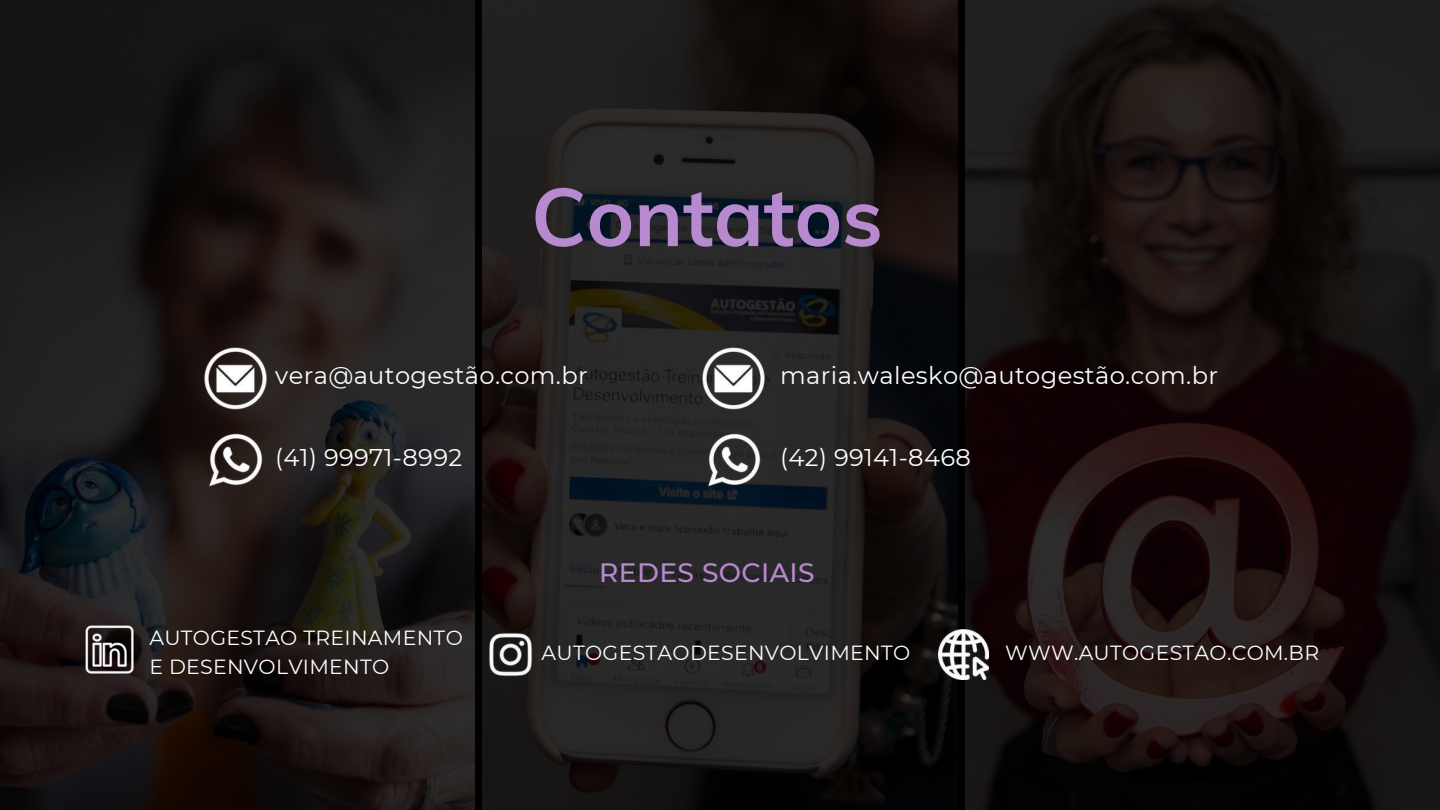
<style>
.page{position:relative;width:1440px;height:810px;background:#fff}
.page>*{position:absolute;margin:0;border:0;box-sizing:border-box;transform-origin:0 0}
.t1{font:700 80.9px "Muli";color:#b789cf}
.t2{font:500 26.6px "Montserrat";letter-spacing:.015em;color:#b789cf}
.t3{font:24.2px "Montserrat";letter-spacing:.015em;color:#fcfdff}
.t4{font:20.4px/28.8px "Montserrat";letter-spacing:.015em;color:#fcfdff}
</style>
<div class="page">
<img style="left:0;top:0;width:475px;height:810px">
<img style="left:482px;top:0;width:475px;height:810px">
<img style="left:965px;top:0;width:475px;height:810px">
<img style="left:204px;top:347px;width:62px;height:62px">
<img style="left:703px;top:347px;width:62px;height:62px">
<img style="left:209px;top:433px;width:53px;height:53px">
<img style="left:707px;top:433px;width:54px;height:53px">
<img style="left:485px;top:630px;width:50px;height:50px">
<img style="left:938px;top:630px;width:51px;height:50px">
<img style="left:81px;top:622px;width:56px;height:56px">
<h1 class="t1" style="left:531px;top:165px;width:353px">Contatos</h1>
<p class="t3" style="left:275px;top:361px;width:314px">vera@autogestão.com.br</p>
<p class="t3" style="left:275px;top:442px;width:188px">(41) 99971-8992</p>
<p class="t3" style="left:780px;top:361px;width:439px">maria.walesko@autogestão.com.br</p>
<p class="t3" style="left:780px;top:442px;width:192px">(42) 99141-8468</p>
<h2 class="t2" style="left:599px;top:556px;width:217px">REDES SOCIAIS</h2>
<p class="t4" style="left:149px;top:623px;width:315px">AUTOGESTAO TREINAMENTO<br>E DESENVOLVIMENTO</p>
<p class="t4" style="left:542px;top:638px;width:370px">AUTOGESTAODESENVOLVIMENTO</p>
<p class="t4" style="left:1005px;top:638px;width:316px">WWW.AUTOGESTAO.COM.BR</p>
</div>
